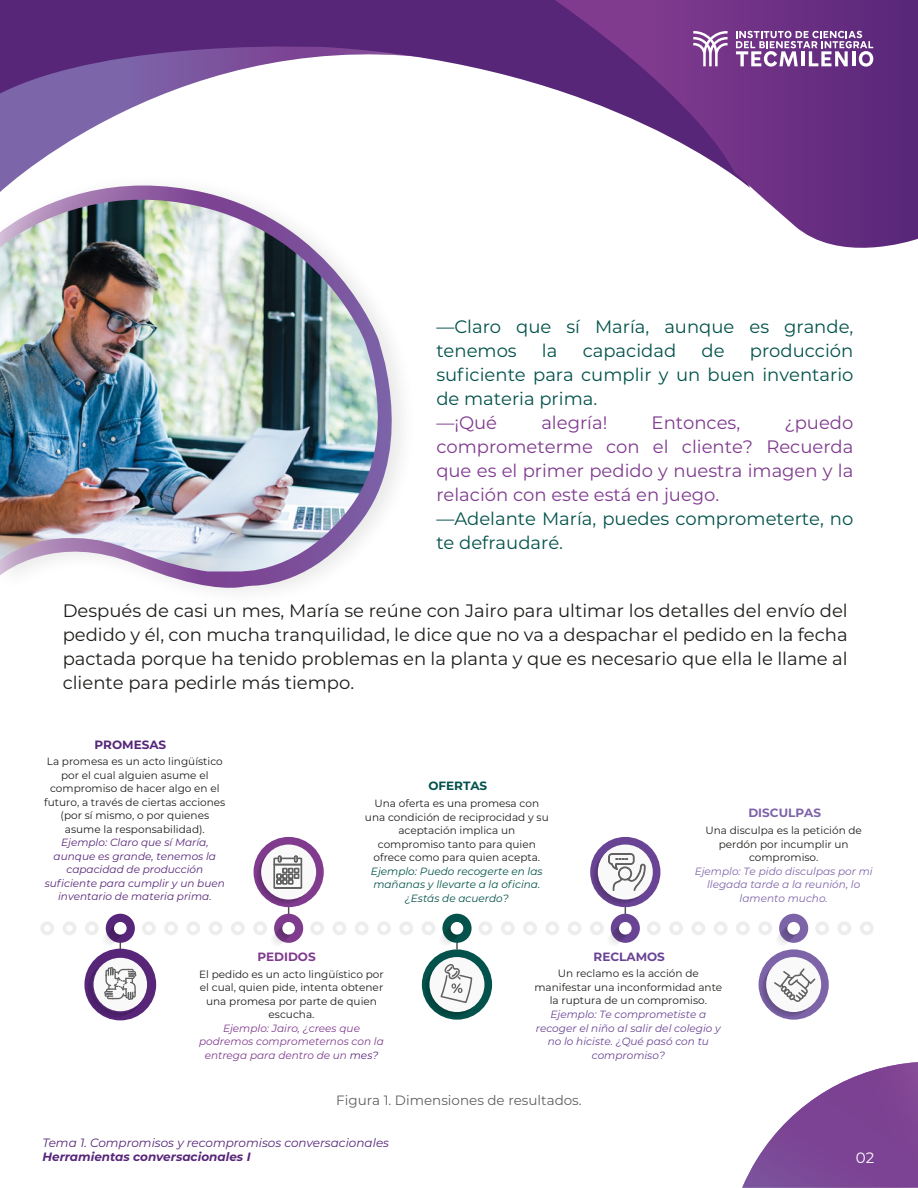
<style>
.page{position:relative;width:918px;height:1188px;background:#fff}
.page>*{position:absolute;margin:0;border:0;box-sizing:border-box;transform-origin:0 0}
.t1{font:18px/24px "Montserrat";color:#1d1d1b;text-align:justify}
.t2{font:18px/24px "Montserrat";color:#03524b}
.t3{font:18px/24px "Montserrat";color:#803b8f;text-align:justify}
.t4{font:15px "Montserrat";color:#fff}
.t5{font:13.5px "Montserrat";color:#616161}
.t6{font:italic 12px "Montserrat";color:#572679}
.t7{font:italic 700 12px "Montserrat";color:#572679}
.t8{font:700 12px "Montserrat";color:#7d64a9}
.t9{font:700 12px "Montserrat";color:#572679}
.t10{font:700 12px "Montserrat";color:#6a4494}
.t11{font:700 12px "Montserrat";color:#803b8f}
.t12{font:700 12px "Montserrat";color:#03524b}
.t13{font:10.5px/13.5px "Montserrat";color:#1d1d1b;text-align:center}
.t14{font:italic 10.5px/13.5px "Montserrat";color:#572679;text-align:center}
.t15{font:italic 10.5px/13.5px "Montserrat";color:#6a4494;text-align:center}
.t16{font:italic 10.5px/13.5px "Montserrat";color:#803b8f;text-align:center}
.t17{font:italic 10.5px/13.5px "Montserrat";color:#03524b;text-align:center}
.t18{font:italic 10.5px/13.5px "Montserrat";color:#7d64a9;text-align:center}
.s1{color:#572679}
</style>
<div class="page">
<svg style="left:742px;top:1062px;width:176px;height:126px"></svg>
<svg style="left:0;top:0;width:555px;height:166px"></svg>
<svg style="left:555px;top:0;width:363px;height:248px"></svg>
<svg style="left:736px;top:31px;width:137px;height:36px"></svg>
<svg style="left:693px;top:31px;width:35px;height:35px"></svg>
<svg style="left:0;top:186px;width:321px;height:404px"></svg>
<img style="left:0;top:200px;width:402px;height:371px">
<svg style="left:860px;top:921px;width:14px;height:14px"></svg>
<svg style="left:815px;top:921px;width:14px;height:14px"></svg>
<svg style="left:838px;top:921px;width:13px;height:14px"></svg>
<svg style="left:691px;top:921px;width:14px;height:14px"></svg>
<svg style="left:714px;top:921px;width:14px;height:14px"></svg>
<svg style="left:736px;top:921px;width:14px;height:14px"></svg>
<svg style="left:669px;top:921px;width:14px;height:14px"></svg>
<svg style="left:523px;top:921px;width:14px;height:14px"></svg>
<svg style="left:545px;top:921px;width:14px;height:14px"></svg>
<svg style="left:568px;top:921px;width:13px;height:14px"></svg>
<svg style="left:479px;top:921px;width:13px;height:14px"></svg>
<svg style="left:501px;top:921px;width:14px;height:14px"></svg>
<svg style="left:355px;top:921px;width:14px;height:14px"></svg>
<svg style="left:377px;top:921px;width:14px;height:14px"></svg>
<svg style="left:399px;top:921px;width:14px;height:14px"></svg>
<svg style="left:333px;top:921px;width:13px;height:14px"></svg>
<svg style="left:186px;top:921px;width:14px;height:14px"></svg>
<svg style="left:209px;top:921px;width:14px;height:14px"></svg>
<svg style="left:231px;top:921px;width:14px;height:14px"></svg>
<svg style="left:142px;top:921px;width:14px;height:14px"></svg>
<svg style="left:164px;top:921px;width:14px;height:14px"></svg>
<svg style="left:40px;top:921px;width:14px;height:14px"></svg>
<svg style="left:63px;top:921px;width:13px;height:14px"></svg>
<div style="left:779px;top:914px;width:29px;height:29px;background:#7d64a9;border-radius:50%"></div>
<svg style="left:758px;top:921px;width:42px;height:23px"></svg>
<div style="left:787px;top:922px;width:13px;height:13px;background:#fff;border-radius:50%"></div>
<div style="left:759px;top:949px;width:70px;height:71px;background:#7d64a9;border-radius:50%"></div>
<div style="left:442px;top:914px;width:30px;height:29px;background:#03524b;border-radius:50%"></div>
<svg style="left:422px;top:921px;width:41px;height:28px"></svg>
<div style="left:451px;top:922px;width:12px;height:13px;background:#fff;border-radius:50%"></div>
<div style="left:422px;top:949px;width:70px;height:71px;background:#03524b;border-radius:50%"></div>
<div style="left:254px;top:837px;width:70px;height:70px;background:#803b8f;border-radius:50%"></div>
<svg style="left:253px;top:845px;width:71px;height:99px"></svg>
<div style="left:106px;top:914px;width:29px;height:29px;background:#572679;border-radius:50%"></div>
<svg style="left:85px;top:921px;width:42px;height:28px"></svg>
<div style="left:114px;top:922px;width:13px;height:13px;background:#fff;border-radius:50%"></div>
<div style="left:85px;top:949px;width:70px;height:71px;background:#572679;border-radius:50%"></div>
<div style="left:84px;top:949px;width:72px;height:71px;border:2px solid #572679;border-radius:50%"></div>
<svg style="left:590px;top:836px;width:71px;height:108px"></svg>
<svg style="left:761px;top:957px;width:60px;height:60px"></svg>
<svg style="left:424px;top:957px;width:60px;height:60px"></svg>
<svg style="left:87px;top:956px;width:62px;height:62px"></svg>
<h1 class="t2" style="left:436px;top:314px;width:419px">—Claro que sí María, aunque es grande, tenemos</h1>
<h1 class="t2" style="left:436px;top:338px;width:419px;text-align:justify;text-indent:313px">producción suficiente para cumplir y un buen inventario de materia prima.</h1>
<h1 class="t3" style="left:436px;top:410px;width:62px">—¡Qué</h1>
<h1 class="t3" style="left:541px;top:410px;width:68px">alegría!</h1>
<h1 class="t3" style="left:652px;top:410px;width:90px">Entonces,</h1>
<h1 class="t2" style="left:542px;top:338px;width:17px">la</h1>
<h1 class="t2" style="left:583px;top:338px;width:95px">capacidad</h1>
<h1 class="t2" style="left:702px;top:338px;width:25px">de</h1>
<h1 class="t3" style="left:436px;top:410px;width:419px;text-indent:348px">¿puedo comprometerme con el cliente? Recuerda que es el primer pedido y nuestra imagen y la relación con este está en juego.</h1>
<h1 class="t2" style="left:436px;top:506px;width:419px">—Adelante María, puedes comprometerte, no te defraudaré.</h1>
<p class="t1" style="left:63px;top:598px;width:787px">Después de casi un mes, María se reúne con Jairo para ultimar los detalles del envío del pedido y él, con mucha tranquilidad, le dice que no va a despachar el pedido en la fecha pactada porque ha tenido problemas en la planta y que es necesario que ella le llame al cliente para pedirle más tiempo.</p>
<p class="t9" style="left:94px;top:736px;width:73px">PROMESAS</p>
<p class="t13" style="left:44px;top:755px;width:183px">La promesa es un acto lingüístico por el cual alguien asume el compromiso de hacer algo en el futuro, a través de ciertas acciones (por sí mismo, o por quienes asume la responsabilidad).</p>
<p class="t14" style="left:45px;top:836px;width:182px">Ejemplo: Claro que sí María, aunque es grande, tenemos la capacidad de producción suficiente para cumplir y un buen inventario de materia prima.</p>
<p class="t11" style="left:257px;top:948px;width:60px">PEDIDOS</p>
<p class="t12" style="left:428px;top:777px;width:60px">OFERTAS</p>
<p class="t13" style="left:365px;top:796px;width:185px">Una oferta es una promesa con una condición de reciprocidad y su aceptación implica un compromiso tanto para quien ofrece como para quien acepta.</p>
<p class="t17" style="left:371px;top:864px;width:173px">Ejemplo: Puedo recogerte en las mañanas y llevarte a la oficina. ¿Estás de acuerdo?</p>
<p class="t10" style="left:594px;top:948px;width:73px">RECLAMOS</p>
<p class="t8" style="left:748px;top:804px;width:74px">DISCULPAS</p>
<p class="t13" style="left:705px;top:823px;width:158px">Una disculpa es la petición de perdón por incumplir un compromiso.</p>
<p class="t18" style="left:695px;top:864px;width:180px">Ejemplo: Te pido disculpas por mi llegada tarde a la reunión, lo lamento mucho.</p>
<p class="t13" style="left:199px;top:967px;width:186px">El pedido es un acto lingüístico por el cual, quien pide, intenta obtener una promesa por parte de quien escucha.</p>
<p class="t16" style="left:199px;top:1021px;width:186px">Ejemplo: Jairo, ¿crees que podremos comprometernos con la entrega para dentro de un <span class="s1">mes?</span></p>
<p class="t13" style="left:534px;top:967px;width:189px">Un reclamo es la acción de manifestar una inconformidad ante la ruptura de un compromiso.</p>
<p class="t15" style="left:536px;top:1007px;width:187px">Ejemplo: Te comprometiste a recoger el niño al salir del colegio y no lo hiciste. ¿Qué pasó con tu compromiso?</p>
<p class="t5" style="left:336px;top:1091px;width:247px">Figura 1. Dimensiones de resultados.</p>
<p class="t6" style="left:43px;top:1134px;width:348px">Tema 1. Compromisos y recompromisos conversacionales</p>
<p class="t7" style="left:43px;top:1148px;width:210px">Herramientas conversacionales I</p>
<h2 class="t4" style="left:856px;top:1148px;width:20px">02</h2>
</div>
